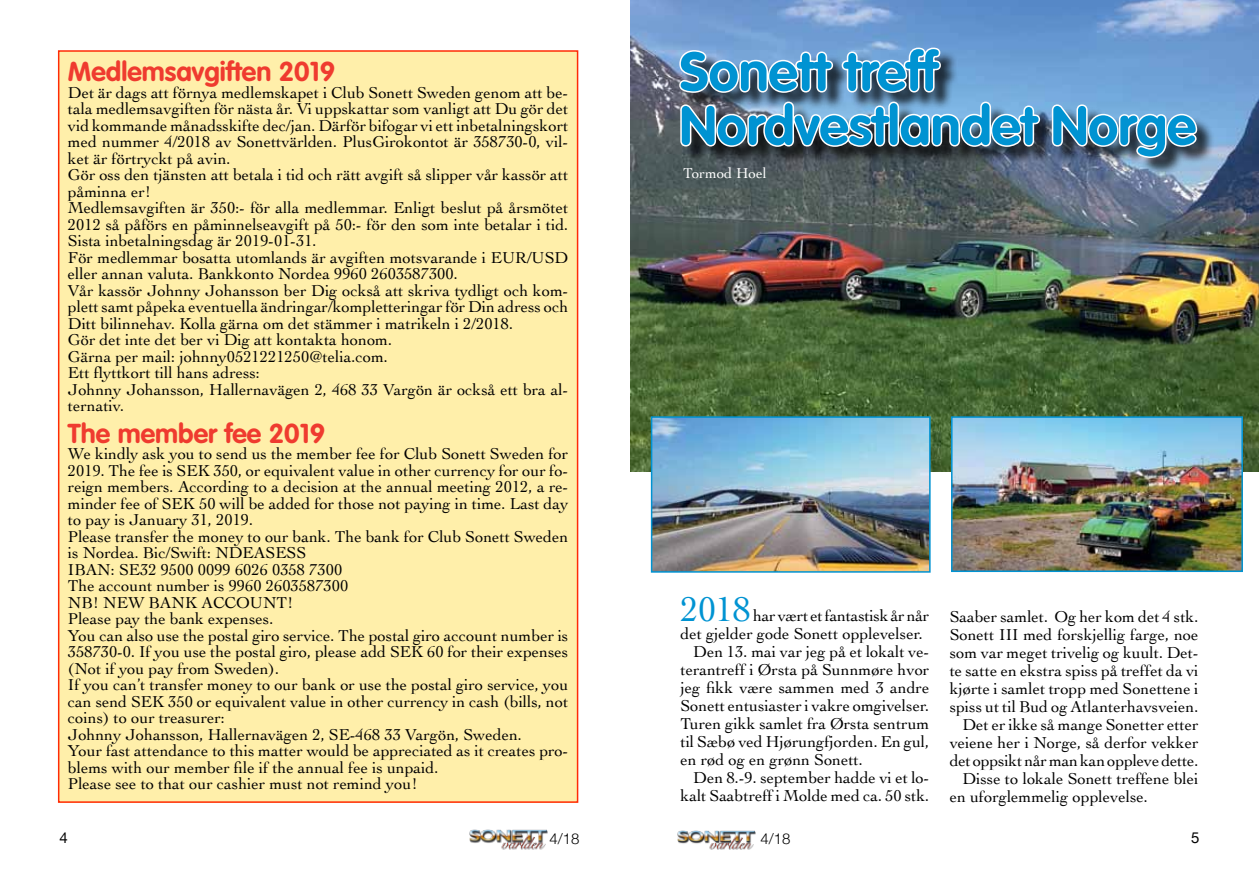
<style>
.page{position:relative;width:1259px;height:893px;background:#fff}
.page>*{position:absolute;margin:0;border:0;box-sizing:border-box;transform-origin:0 0}
.t1{font:700 54px/54px "VAG Rounded";color:#0093d2}
.t2{font:700 27px "VAG Rounded";color:#ef3b2f}
.t3{font:16.5px/16.5px "Cochin";color:#000}
.t4{font:15px "Cochin";color:#fff}
.t5{font:300 15px "Helvetica Neue";color:#000}
.t6{font:15px "Helvetica Neue";color:#000}
.s1{font-size:36px;color:#0093d2}
</style>
<div class="page">
<img style="left:469px;top:830px;width:78px;height:20px">
<img style="left:677px;top:830px;width:78px;height:20px">
<img style="left:630px;top:0;width:629px;height:471px">
<div style="left:59px;top:51px;width:518px;height:751px;background:#ffefaa"></div>
<div style="left:682px;top:50px;width:533px;height:126px;background:#000;opacity:.75"></div>
<svg style="left:677px;top:49px;width:157px;height:45px"></svg>
<svg style="left:840px;top:46px;width:102px;height:48px"></svg>
<svg style="left:679px;top:100px;width:362px;height:48px"></svg>
<svg style="left:1050px;top:103px;width:148px;height:56px"></svg>
<img style="left:654px;top:419px;width:273px;height:151px">
<div style="left:651px;top:416px;width:279px;height:157px;border:2px solid #0093d2"></div>
<img style="left:954px;top:419px;width:286px;height:150px">
<div style="left:951px;top:416px;width:292px;height:156px;border:2px solid #0093d2"></div>
<h2 class="t2" style="left:68px;top:56px;width:269px">Medlemsavgiften 2019</h2>
<p class="t3" style="left:68px;top:84px;width:502px">Det är dags att förnya medlemskapet i Club Sonett Sweden genom att be&shy;tala medlemsavgiften för nästa år. Vi uppskattar som vanligt att Du gör det vid kommande månadsskifte dec/jan. Därför bifogar vi ett inbetalningskort med nummer 4/2018 av Sonettvärlden. PlusGirokontot är 358730-0, vil&shy;ket är förtryckt på avin.<br>Gör oss den tjänsten att betala i tid och rätt avgift så slipper vår kassör att påminna er!<br>Medlemsavgiften är 350:- för alla medlemmar. Enligt beslut på årsmötet 2012 så påförs en påminnelseavgift på 50:- för den som inte betalar i tid.<br>Sista inbetalningsdag är 2019-01-31.<br>För medlemmar bosatta utomlands är avgiften motsvarande i EUR/USD eller annan valuta. Bankkonto Nordea 9960 2603587300.<br>Vår kassör Johnny Johansson ber Dig också att skriva tydligt och kom&shy;plett samt påpeka eventuella ändringar/kompletteringar för Din adress och Ditt bilinnehav. Kolla gärna om det stämmer i matrikeln i 2/2018.<br>Gör det inte det ber vi Dig att kontakta honom.<br>Gärna per mail: johnny0521221250@telia.com.<br>Ett flyttkort till hans adress:<br>Johnny Johansson, Hallernavägen 2, 468 33 Vargön är också ett bra al&shy;ternativ.</p>
<h2 class="t2" style="left:68px;top:417px;width:259px">The member fee 2019</h2>
<p class="t3" style="left:68px;top:445px;width:502px">We kindly ask you to send us the member fee for Club Sonett Sweden for 2019. The fee is SEK 350, or equivalent value in other currency for our fo&shy;reign members. According to a decision at the annual meeting 2012, a re&shy;minder fee of SEK 50 will be added for those not paying in time. Last day to pay is January 31, 2019.<br>Please transfer the money to our bank. The bank for Club Sonett Sweden is Nordea. Bic/Swift: NDEASESS<br>IBAN: SE32 9500 0099 6026 0358 7300<br>The account number is 9960 2603587300<br>NB! NEW BANK ACCOUNT!<br>Please pay the bank expenses.<br>You can also use the postal giro service. The postal giro account number is 358730-0. If you use the postal giro, please add SEK 60 for their expenses (Not if you pay from Sweden).<br>If you can’t transfer money to our bank or use the postal giro service, you can send SEK 350 or equivalent value in other currency in cash (bills, not coins) to our treasurer:<br>Johnny Johansson, Hallernavägen 2, SE-468 33 Vargön, Sweden.<br>Your fast attendance to this matter would be appreciated as it creates pro&shy;blems with our member file if the annual fee is unpaid.<br>Please see to that our cashier must not remind you!</p>
<h1 class="t1" style="left:679px;top:44px;width:518px">Sonett treff<br>Nordvestlandet Norge</h1>
<p class="t4" style="left:683px;top:163px;width:85px">Tormod Hoel</p>
<p class="t3" style="left:680px;top:607px;width:250px"><span class="s1">2018</span> har vært et fantastisk år når</p>
<p class="t3" style="left:680px;top:625px;width:244px">det gjelder gode Sonett opplevelser.</p>
<p class="t3" style="left:693px;top:643px;width:238px">Den 13. mai var jeg på et lokalt ve-</p>
<p class="t3" style="left:680px;top:661px;width:250px">terantreff i Ørsta på Sunnmøre hvor</p>
<p class="t3" style="left:680px;top:679px;width:250px">jeg fikk være sammen med 3 andre</p>
<p class="t3" style="left:680px;top:697px;width:250px">Sonett entusiaster i vakre omgivelser.</p>
<p class="t3" style="left:680px;top:715px;width:250px">Turen gikk samlet fra Ørsta sentrum</p>
<p class="t3" style="left:680px;top:733px;width:250px">til Sæbø ved Hjørungfjorden. En gul,</p>
<p class="t3" style="left:680px;top:751px;width:184px">en rød og en grønn Sonett.</p>
<p class="t3" style="left:693px;top:769px;width:238px">Den 8.-9. september hadde vi et lo-</p>
<p class="t3" style="left:680px;top:787px;width:250px">kalt Saabtreff i Molde med ca. 50 stk.</p>
<p class="t3" style="left:949px;top:607px;width:250px">Saaber samlet. Og her kom det 4 stk.</p>
<p class="t3" style="left:949px;top:625px;width:250px">Sonett III med forskjellig farge, noe</p>
<p class="t3" style="left:949px;top:643px;width:250px">som var meget trivelig og kuult. Det-</p>
<p class="t3" style="left:949px;top:661px;width:250px">te satte en ekstra spiss på treffet da vi</p>
<p class="t3" style="left:949px;top:679px;width:250px">kjørte i samlet tropp med Sonettene i</p>
<p class="t3" style="left:949px;top:697px;width:250px">spiss ut til Bud og Atlanterhavsveien.</p>
<p class="t3" style="left:962px;top:715px;width:238px">Det er ikke så mange Sonetter etter</p>
<p class="t3" style="left:949px;top:733px;width:250px">veiene her i Norge, så derfor vekker</p>
<p class="t3" style="left:949px;top:751px;width:250px">det oppsikt når man kan oppleve dette.</p>
<p class="t3" style="left:962px;top:769px;width:237px">Disse to lokale Sonett treffene blei</p>
<p class="t3" style="left:949px;top:787px;width:200px">en uforglemmelig opplevelse.</p>
<p class="t6" style="left:60px;top:827px;width:10px">4</p>
<p class="t5" style="left:549px;top:827px;width:32px">4/18</p>
<p class="t5" style="left:760px;top:827px;width:32px">4/18</p>
<p class="t6" style="left:1191px;top:827px;width:10px">5</p>
</div>
